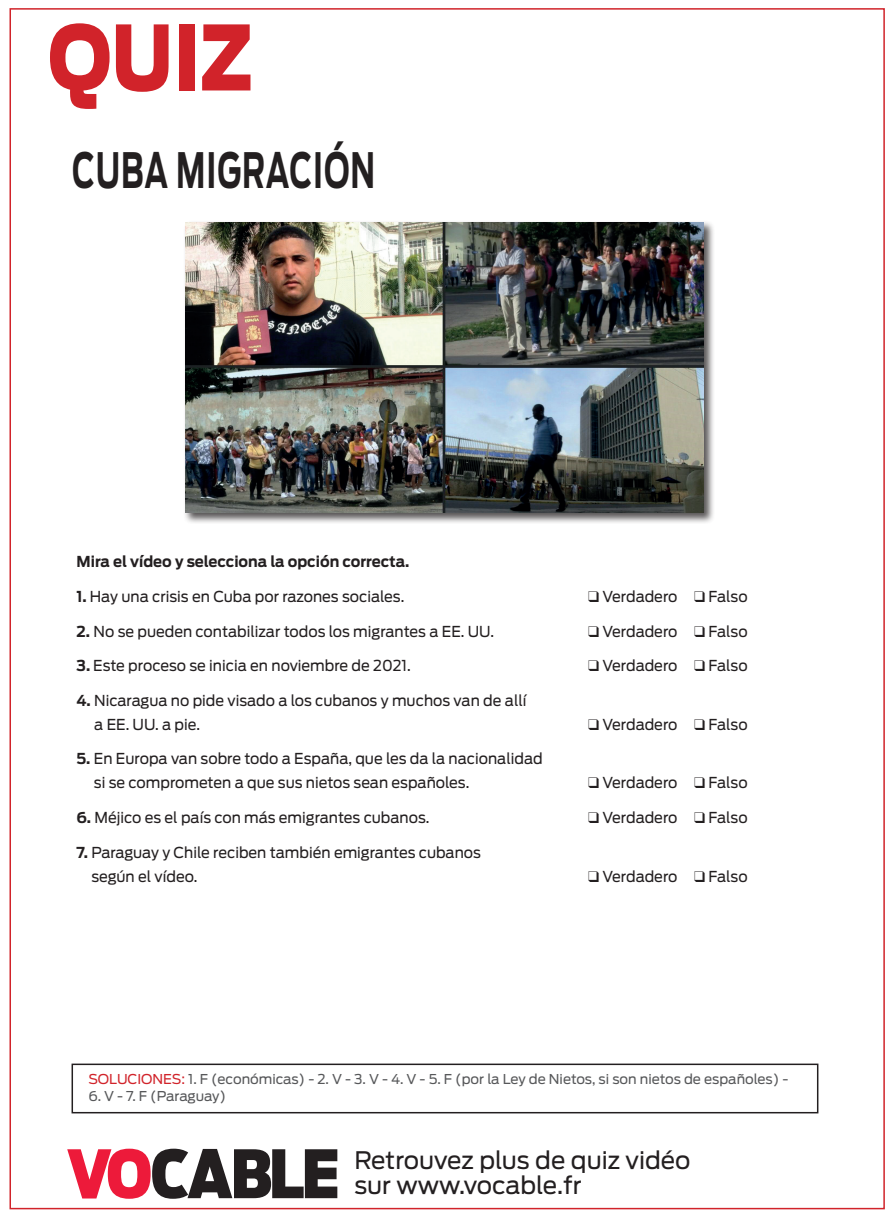
<style>
.page{position:relative;width:893px;height:1221px;background:#fff}
.page>*{position:absolute;margin:0;border:0;box-sizing:border-box;transform-origin:0 0}
.t1{font:900 89.1px "Antenna";color:#d1232a;scale:.83 1}
.t2{font:700 48.45px "Antenna";letter-spacing:.03em;color:#231f20;scale:.62 1}
.t3{font:24px/25.5px "Antenna";color:#231f20}
.t4{font:15px/24px "Antenna";color:#231f20}
.t5{font:700 15px "Antenna";color:#231f20}
.t6{font:13.5px "Antenna";color:#57585a}
.s1{font-weight:700}
.s2{color:#d1232a}
</style>
<div class="page">
<svg style="left:67px;top:1148px;width:270px;height:50px"></svg>
<div style="left:72px;top:1063px;width:746px;height:50px;border:2px solid #231f20"></div>
<div style="left:184px;top:220px;width:531px;height:304px;background:#231f20;opacity:.75"></div>
<img style="left:185px;top:222px;width:518px;height:290px">
<h1 class="t1" style="left:48px;top:5px;width:248px">QUIZ</h1>
<h2 class="t2" style="left:72px;top:141px;width:490px">CUBA MIGRACIÓN</h2>
<p class="t5" style="left:77px;top:552px;width:334px">Mira el vídeo y selecciona la opción correcta.</p>
<p class="t4" style="left:77px;top:584px;width:329px"><span class="s1">1.</span> Hay una crisis en Cuba por razones sociales.</p>
<p class="t4" style="left:588px;top:584px;width:161px">❑ Verdadero ❑ Falso</p>
<p class="t4" style="left:77px;top:619px;width:419px"><span class="s1">2.</span> No se pueden contabilizar todos los migrantes a EE. UU.</p>
<p class="t4" style="left:588px;top:619px;width:161px">❑ Verdadero ❑ Falso</p>
<p class="t4" style="left:77px;top:653px;width:336px"><span class="s1">3.</span> Este proceso se inicia en noviembre de 2021.</p>
<p class="t4" style="left:588px;top:653px;width:161px">❑ Verdadero ❑ Falso</p>
<p class="t4" style="left:94px;top:688px;width:434px;text-indent:-18px"><span class="s1">4.</span> Nicaragua no pide visado a los cubanos y muchos van de allí a EE. UU. a pie.</p>
<p class="t4" style="left:588px;top:712px;width:161px">❑ Verdadero ❑ Falso</p>
<p class="t4" style="left:94px;top:747px;width:450px;text-indent:-17px"><span class="s1">5.</span> En Europa van sobre todo a España, que les da la nacionalidad si se comprometen a que sus nietos sean españoles.</p>
<p class="t4" style="left:588px;top:771px;width:161px">❑ Verdadero ❑ Falso</p>
<p class="t4" style="left:77px;top:805px;width:354px"><span class="s1">6.</span> Méjico es el país con más emigrantes cubanos.</p>
<p class="t4" style="left:588px;top:805px;width:161px">❑ Verdadero ❑ Falso</p>
<p class="t4" style="left:91px;top:840px;width:391px;text-indent:-15px"><span class="s1">7.</span> Paraguay y Chile reciben también emigrantes cubanos según el vídeo.</p>
<p class="t4" style="left:588px;top:864px;width:161px">❑ Verdadero ❑ Falso</p>
<p class="t6" style="left:89px;top:1071px;width:701px"><span class="s2">SOLUCIONES:</span> 1. F (económicas) - 2. V - 3. V - 4. V - 5. F (por la Ley de Nietos, si son nietos de españoles) -</p>
<p class="t6" style="left:89px;top:1087px;width:139px">6. V - 7. F (Paraguay)</p>
<h3 class="t3" style="left:354px;top:1147px;width:338px">Retrouvez plus de quiz vidéo sur www.vocable.fr</h3>
</div>
